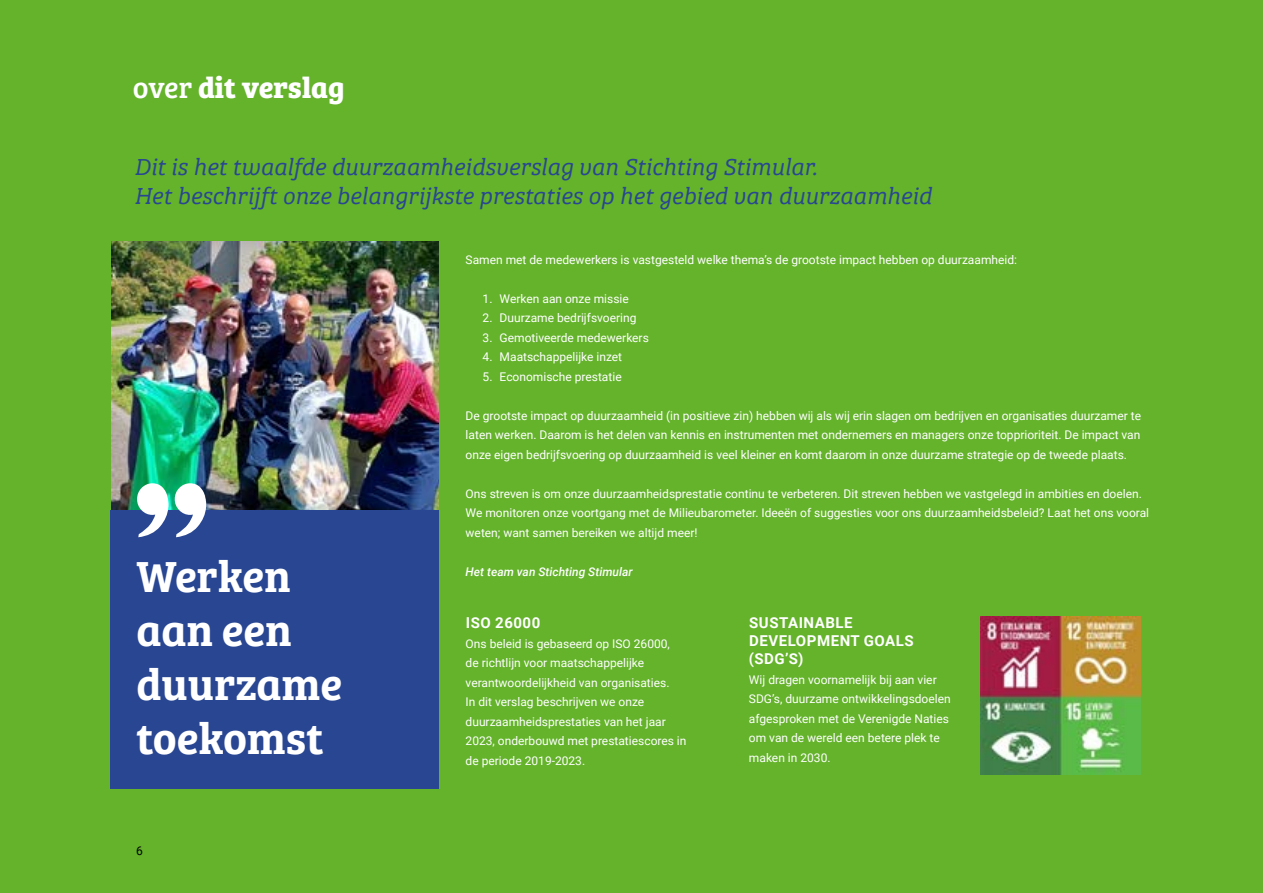
<style>
.page{position:relative;width:1263px;height:893px;background:#64b32b}
.page>*{position:absolute;margin:0;border:0;box-sizing:border-box;transform-origin:0 0}
.t1{font:45px/54px "Bree Serif Sb";color:#fff}
.t2{font:700 30px "Bree Serif";color:#fff}
.t3{font:italic 24px/28.8px "Bree Serif Lt";color:#284692}
.t4{font:700 15px/18px "Roboto";letter-spacing:.035em;color:#fff}
.t5{font:12px/19.5px "Roboto";color:#fff}
.t6{font:italic 500 12px "Roboto";color:#fff}
.t7{font:12px "Roboto";color:#000}
.s1{font-weight:400}
</style>
<div class="page">
<img style="left:980px;top:617px;width:160px;height:158px">
<img style="left:112px;top:242px;width:327px;height:268px">
<div style="left:111px;top:510px;width:328px;height:279px;background:#284692"></div>
<svg style="left:175px;top:483px;width:31px;height:54px"></svg>
<svg style="left:137px;top:483px;width:32px;height:54px"></svg>
<h2 class="t2" style="left:133px;top:64px;width:213px"><span class="s1">over</span> dit verslag</h2>
<h3 class="t3" style="left:134px;top:151px;width:799px">Dit is het twaalfde duurzaamheidsverslag van Stichting Stimular.<br>Het beschrijft onze belangrijkste prestaties op het gebied van duurzaamheid</h3>
<p class="t5" style="left:466px;top:249px;width:553px">Samen met de medewerkers is vastgesteld welke thema’s de grootste impact hebben op duurzaamheid:</p>
<p class="t5" style="left:483px;top:288px;width:148px">1. Werken aan onze missie</p>
<p class="t5" style="left:483px;top:308px;width:155px">2. Duurzame bedrijfsvoering</p>
<p class="t5" style="left:483px;top:327px;width:168px">3. Gemotiveerde medewerkers</p>
<p class="t5" style="left:483px;top:347px;width:141px">4. Maatschappelijke inzet</p>
<p class="t5" style="left:483px;top:366px;width:141px">5. Economische prestatie</p>
<p class="t5" style="left:466px;top:405px;width:677px;text-align:justify">De grootste impact op duurzaamheid (in positieve zin) hebben wij als wij erin slagen om bedrijven en organisaties duurzamer te laten werken. Daarom is het delen van kennis en instrumenten met ondernemers en managers onze topprioriteit. De impact van onze eigen bedrijfsvoering op duurzaamheid is veel kleiner en komt daarom in onze duurzame strategie op de tweede plaats.</p>
<p class="t5" style="left:466px;top:483px;width:685px">Ons streven is om onze duurzaamheidsprestatie continu te verbeteren. Dit streven hebben we vastgelegd in ambities en doelen.<br>We monitoren onze voortgang met de Milieubarometer. Ideeën of suggesties voor ons duurzaamheidsbeleid? Laat het ons vooral weten; want samen bereiken we altijd meer!</p>
<h1 class="t1" style="left:136px;top:546px;width:156px">Werken</h1>
<p class="t6" style="left:466px;top:563px;width:168px">Het team van Stichting Stimular</p>
<h1 class="t1" style="left:136px;top:600px;width:208px">aan een duurzame toekomst</h1>
<p class="t4" style="left:466px;top:613px;width:76px">ISO 26000</p>
<p class="t5" style="left:466px;top:633px;width:222px">Ons beleid is gebaseerd op ISO 26000,<br>de richtlijn voor maatschappelijke verantwoordelijkheid van organisaties.<br>In dit verslag beschrijven we onze duurzaamheidsprestaties van het jaar 2023, onderbouwd met prestatiescores in de periode 2019-2023.</p>
<p class="t7" style="left:136px;top:843px;width:8px">6</p>
<p class="t4" style="left:749px;top:613px;width:166px">SUSTAINABLE<br>DEVELOPMENT GOALS (SDG’S)</p>
<p class="t5" style="left:749px;top:669px;width:203px">Wij dragen voornamelijk bij aan vier<br>SDG’s, duurzame ontwikkelingsdoelen afgesproken met de Verenigde Naties om van de wereld een betere plek te maken in 2030.</p>
</div>
